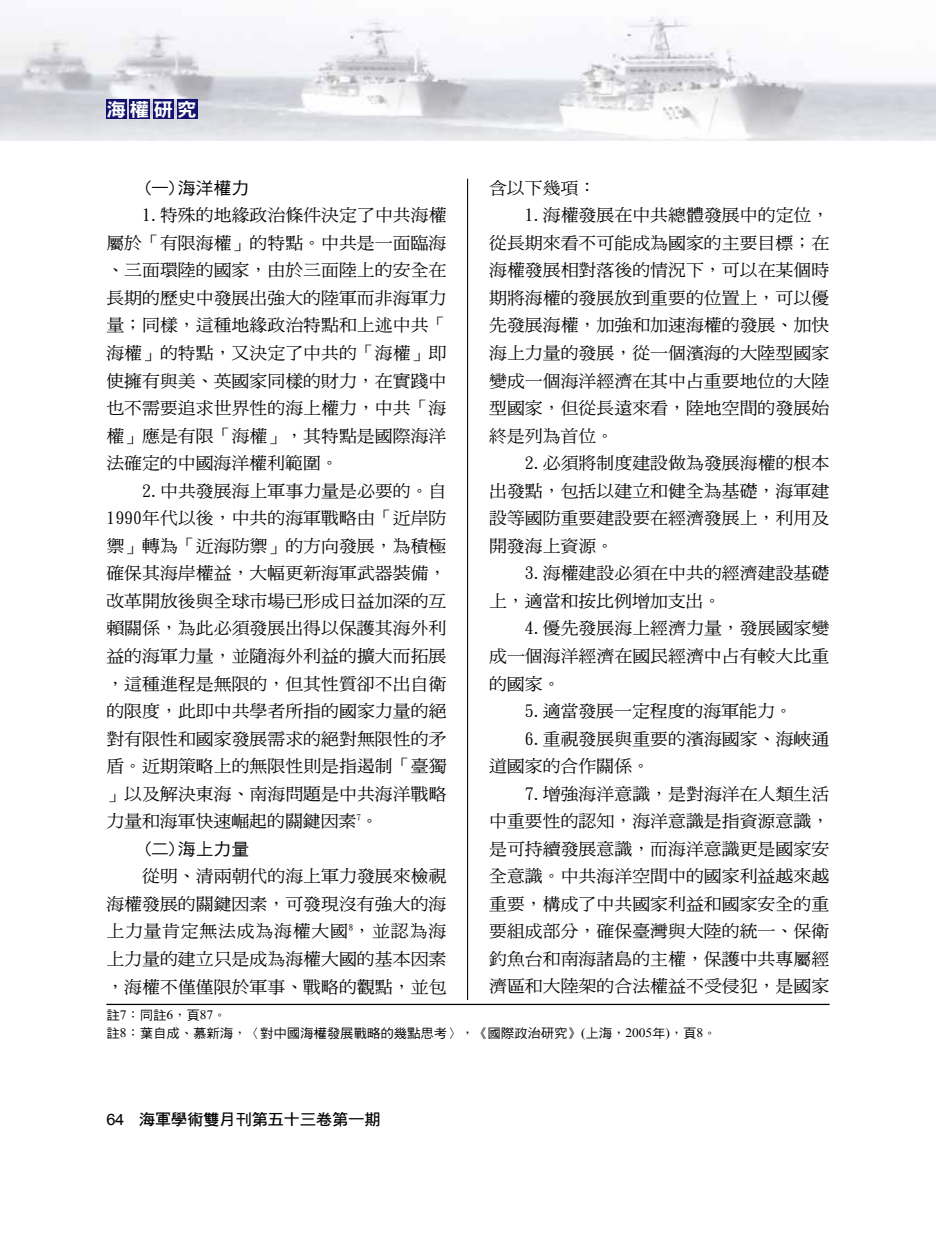
<style>
.page{position:relative;width:936px;height:1234px;background:#fff}
.page>*{position:absolute;margin:0;border:0;box-sizing:border-box;transform-origin:0 0}
.t1{font:18.6px "DFN Hei XB HK BF";color:#fff;scale:1.05 1}
.t2{font:16.95px/27.5px "DF Ming Md HK BF";color:#000;text-align:justify;scale:1.05 1}
.t3{font:16.95px "DF Hei Md HK BF";color:#000;scale:1.05 1}
.t4{font:15.6px "DF Hei Bd HK BF";letter-spacing:-.025em;color:#000;scale:1.05 1}
.t5{font:12.9px/18px "DF Hei Md HK BF";letter-spacing:-.01em;color:#000;scale:1.05 1}
.s1{font-family:"Times New Roman"}
.s2{font-family:"DF Kai Shu SB Estd BF"}
.s3{font-family:"Arial"}
</style>
<div class="page">
<img style="left:0;top:16px;width:935px;height:124px">
<hr style="left:467px;top:179px;width:1px;height:871px;background:#000">
<div style="left:106px;top:99px;width:20px;height:20px;background:#14126f"></div>
<div style="left:130px;top:99px;width:20px;height:20px;background:#14126f"></div>
<div style="left:153px;top:99px;width:21px;height:20px;background:#14126f"></div>
<div style="left:177px;top:99px;width:20px;height:20px;background:#14126f"></div>
<div style="left:106px;top:1000px;width:723px;height:50px;background:#fff"></div>
<hr style="left:106px;top:1003px;width:723px;height:1px;background:#000">
<p class="t1" style="left:106px;top:100px;width:88px">海權研究</p>
<p class="t2" style="left:489px;top:174px;width:103px">含以下幾項：</p>
<p class="t2" style="left:525px;top:201px;width:291px">1.海權發展在中共總體發展中的定位，</p>
<p class="t2" style="left:489px;top:229px;width:325px">從長期來看不可能成為國家的主要目標；在</p>
<p class="t2" style="left:489px;top:256px;width:325px">海權發展相對落後的情況下，可以在某個時</p>
<p class="t2" style="left:489px;top:284px;width:325px">期將海權的發展放到重要的位置上，可以優</p>
<p class="t2" style="left:489px;top:311px;width:325px">先發展海權，加強和加速海權的發展、加快</p>
<p class="t2" style="left:489px;top:339px;width:325px">海上力量的發展，從一個濱海的大陸型國家</p>
<p class="t2" style="left:489px;top:366px;width:325px">變成一個海洋經濟在其中占重要地位的大陸</p>
<p class="t2" style="left:489px;top:394px;width:325px">型國家，但從長遠來看，陸地空間的發展始</p>
<p class="t2" style="left:489px;top:421px;width:121px">終是列為首位。</p>
<p class="t2" style="left:525px;top:449px;width:291px">2.必須將制度建設做為發展海權的根本</p>
<p class="t2" style="left:489px;top:477px;width:325px">出發點，包括以建立和健全為基礎，海軍建</p>
<p class="t2" style="left:489px;top:504px;width:325px">設等國防重要建設要在經濟發展上，利用及</p>
<p class="t2" style="left:489px;top:532px;width:121px">開發海上資源。</p>
<p class="t2" style="left:525px;top:559px;width:291px">3.海權建設必須在中共的經濟建設基礎</p>
<p class="t2" style="left:489px;top:587px;width:222px">上，適當和按比例增加支出。</p>
<p class="t2" style="left:525px;top:614px;width:291px">4.優先發展海上經濟力量，發展國家變</p>
<p class="t2" style="left:489px;top:642px;width:325px">成一個海洋經濟在國民經濟中占有較大比重</p>
<p class="t2" style="left:489px;top:669px;width:70px">的國家。</p>
<p class="t2" style="left:525px;top:697px;width:256px">5.適當發展一定程度的海軍能力。</p>
<p class="t2" style="left:525px;top:724px;width:291px">6.重視發展與重要的濱海國家、海峽通</p>
<p class="t2" style="left:489px;top:752px;width:155px">道國家的合作關係。</p>
<p class="t2" style="left:525px;top:779px;width:291px">7.增強海洋意識，是對海洋在人類生活</p>
<p class="t2" style="left:489px;top:807px;width:325px">中重要性的認知，海洋意識是指資源意識，</p>
<p class="t2" style="left:489px;top:834px;width:325px">是可持續發展意識，而海洋意識更是國家安</p>
<p class="t2" style="left:489px;top:862px;width:325px">全意識。中共海洋空間中的國家利益越來越</p>
<p class="t2" style="left:489px;top:889px;width:325px">重要，構成了中共國家利益和國家安全的重</p>
<p class="t2" style="left:489px;top:917px;width:325px">要組成部分，確保臺灣與大陸的統一、保衛</p>
<p class="t2" style="left:489px;top:944px;width:325px">釣魚台和南海諸島的主權，保護中共專屬經</p>
<p class="t2" style="left:489px;top:972px;width:325px">濟區和大陸架的合法權益不受侵犯，是國家</p>
<p class="t5" style="left:106px;top:1006px;width:582px">註<span class="s1">7</span><span class="s2">：</span>同註<span class="s1">6</span><span class="s2">，</span>頁<span class="s1">87</span><span class="s2">。<br></span>註<span class="s1">8</span><span class="s2">：</span>葉自成<span class="s2">、</span>慕新海<span class="s2">，〈</span>對中國海權發展戰略的幾點思考<span class="s2">〉，《</span>國際政治研究<span class="s2">》</span><span class="s1">(</span>上海<span class="s2">，</span><span class="s1">2005</span>年<span class="s1">)</span><span class="s2">，</span>頁<span class="s1">8</span><span class="s2">。</span></p>
<p class="t3" style="left:142px;top:179px;width:103px">(一)海洋權力</p>
<p class="t2" style="left:106px;top:201px;width:325px;text-indent:36px">1.特殊的地緣政治條件決定了中共海權屬於「有限海權」的特點。中共是一面臨海、三面環陸的國家，由於三面陸上的安全在長期的歷史中發展出強大的陸軍而非海軍力量；同樣，這種地緣政治特點和上述中共「海權」的特點，又決定了中共的「海權」即使擁有與美、英國家同樣的財力，在實踐中也不需要追求世界性的海上權力，中共「海權」應是有限「海權」，其特點是國際海洋法確定的中國海洋權利範圍。</p>
<p class="t2" style="left:106px;top:477px;width:325px;text-indent:36px">2.中共發展海上軍事力量是必要的。自1990年代以後，中共的海軍戰略由「近岸防禦」轉為「近海防禦」的方向發展，為積極確保其海岸權益，大幅更新海軍武器裝備，改革開放後與全球市場已形成日益加深的互賴關係，為此必須發展出得以保護其海外利益的海軍力量 ，並隨海外利益的擴大而拓展，這種進程是無限的，但其性質卻不出自衛的限度，此即中共學者所指的國家力量的絕對有限性和國家發展需求的絕對無限性的矛盾。近期策略上的無限性則是指遏制「臺獨」以及解決東海、南海問題是中共海洋戰略力量和海軍快速崛起的關鍵因素<sup>7</sup>。</p>
<p class="t3" style="left:142px;top:840px;width:112px">(二)海上力量力</p>
<p class="t2" style="left:106px;top:862px;width:325px;text-indent:36px">從明、清兩朝代的海上軍力發展來檢視海權發展的關鍵因素，可發現沒有強大的海上力量肯定無法成為海權大國<sup>8</sup>，並認為海上力量的建立只是成為海權大國的基本因素，海權不僅僅限於軍事、戰略的觀點，並包</p>
<p class="t4" style="left:106px;top:1111px;width:263px"><span class="s3">64</span> 海軍學術雙月刊第五十三卷第一期</p>
</div>
